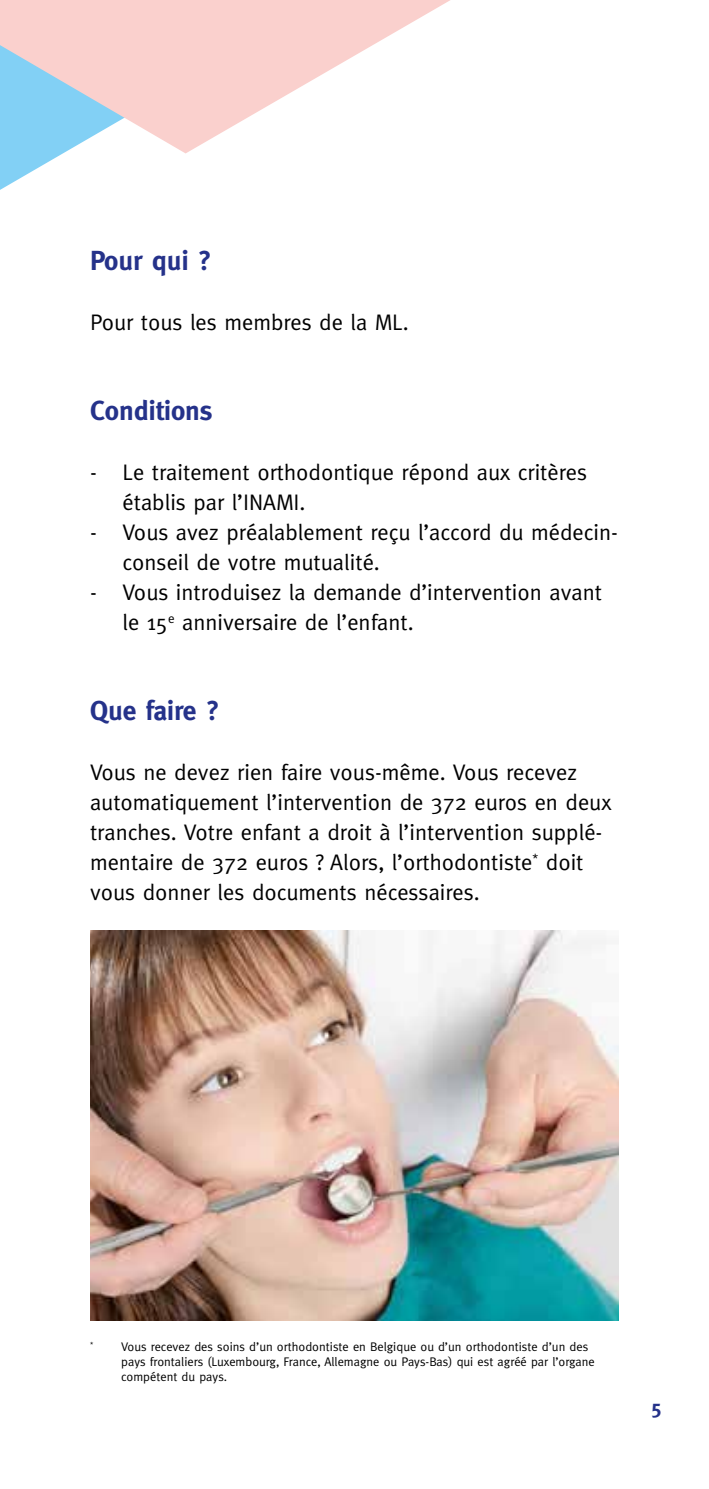
<style>
.page{position:relative;width:709px;height:1489px;background:#fff}
.page>*{position:absolute;margin:0;border:0;box-sizing:border-box;transform-origin:0 0}
.t1{font:700 27.5px "Meta";color:#25328a}
.t2{font:22.5px/30px "Meta";color:#000}
.t3{font:700 20px "Meta";color:#25328a}
.t4{font:12.5px/15px "Meta";color:#000}
</style>
<div class="page">
<svg style="left:0;top:153px;width:186px;height:37px"></svg>
<svg style="left:0;top:0;width:450px;height:153px;fill:#fad0cd"></svg>
<img style="left:90px;top:930px;width:529px;height:390px">
<p class="t1" style="left:90px;top:245px;width:123px">Pour qui ?</p>
<p class="t2" style="left:90px;top:307px;width:320px">Pour tous les membres de la ML.</p>
<p class="t1" style="left:90px;top:395px;width:124px">Conditions</p>
<p class="t2" style="left:122px;top:457px;width:466px;text-indent:-32px">- Le traitement orthodontique répond aux critères établis par l’INAMI.</p>
<p class="t2" style="left:122px;top:517px;width:497px;text-indent:-32px">- Vous avez préalablement reçu l’accord du médecin&shy;conseil de votre mutualité.</p>
<p class="t2" style="left:122px;top:577px;width:481px;text-indent:-32px">- Vous introduisez la demande d’intervention avant le 15<sup>e</sup> anniversaire de l’enfant.</p>
<p class="t1" style="left:90px;top:695px;width:131px">Que faire ?</p>
<p class="t2" style="left:90px;top:757px;width:523px">Vous ne devez rien faire vous-même. Vous recevez automatiquement l’intervention de 372 euros en deux tranches. Votre enfant a droit à l’intervention supplé&shy;mentaire de 372 euros ? Alors, l’orthodontiste<sup>*</sup> doit vous donner les documents nécessaires.</p>
<p class="t4" style="left:121px;top:1338px;width:475px;text-indent:-31px"><sup>*</sup> Vous recevez des soins d’un orthodontiste en Belgique ou d’un orthodontiste d’un des pays frontaliers (Luxembourg, France, Allemagne ou Pays-Bas) qui est agréé par l’organe compétent du pays.</p>
<p class="t3" style="left:650px;top:1395px;width:12px">5</p>
</div>
